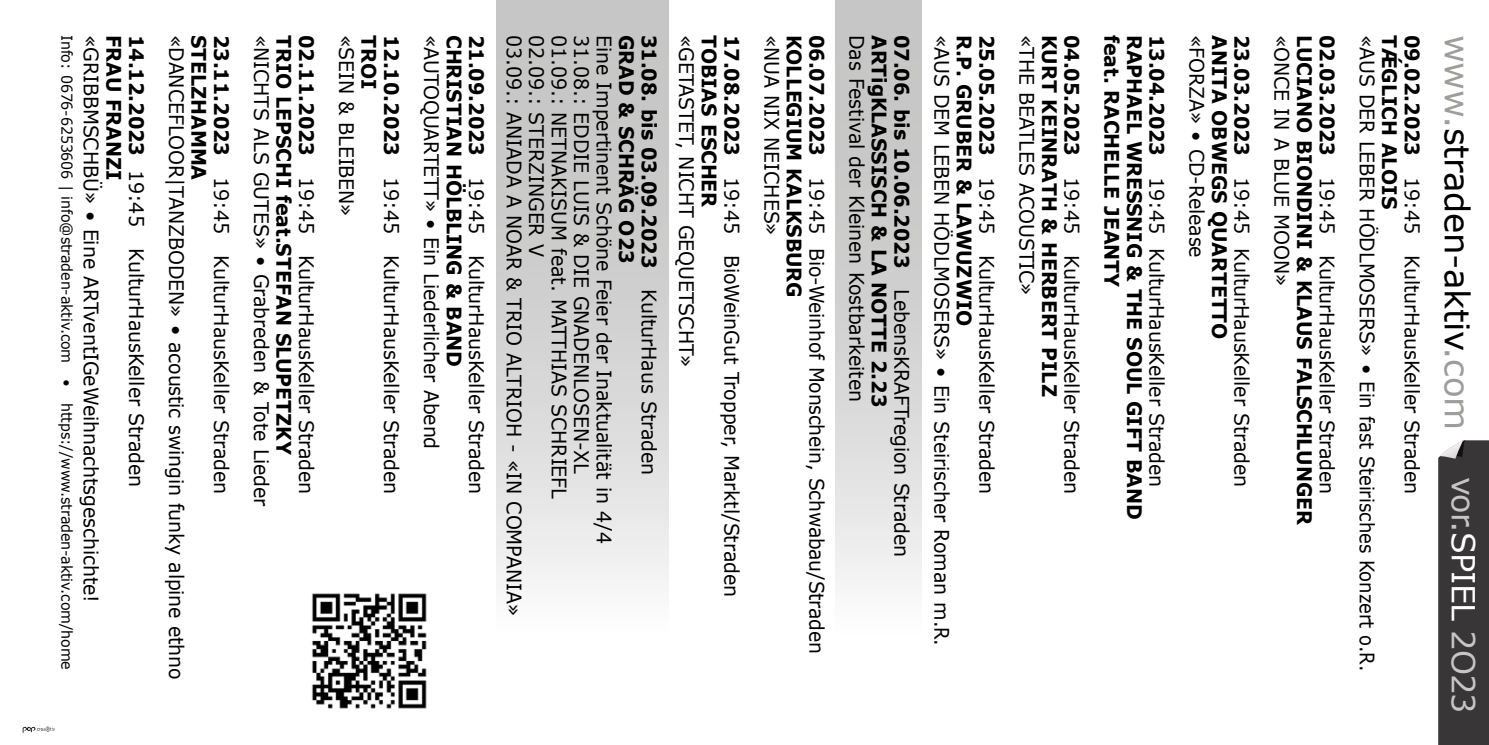
<style>
.page{position:relative;width:1489px;height:745px;background:#fff}
.page>*{position:absolute;margin:0;border:0;box-sizing:border-box;transform-origin:0 0}
.t1{font:34px "Verdana";letter-spacing:-.01em;color:#000}
.t2{font:31.75px "Verdana";letter-spacing:-.025em;color:#c6c6c6}
.t3{font:20px "Verdana";letter-spacing:-.005em;color:#000;scale:.95 1}
.t4{font:700 20px "Verdana";letter-spacing:-.005em;color:#000;scale:.95 1}
.t5{font:15px "Verdana";letter-spacing:-.01em;color:#000;scale:.95 1}
.s1{font-weight:700}
.s2{color:#9d9d9c}
.s3{color:#fff}
</style>
<div class="page">
<div style="left:835px;top:0;width:86px;height:638px;background:linear-gradient(to bottom,#bcbcbb,#f3f3f3)"></div>
<div style="left:496px;top:0;width:172px;height:637px;background:linear-gradient(to bottom,#bcbcbb,#f3f3f3)"></div>
<div style="left:1438px;top:440px;width:50px;height:304px;background:#383637"></div>
<svg style="left:23px;top:726px;width:32px;height:6px"></svg>
<img style="left:312px;top:593px;width:115px;height:116px">
<p class="t5" style="left:77px;top:35px;width:669px;rotate:90deg">Info: 0676-6253606 | info@straden-aktiv.com • https://www.straden-aktiv.com/home</p>
<p class="t3" style="left:105px;top:35px;width:598px;rotate:90deg">«GRIBBMSCHBÜ» • Eine ARTventIGeWeihnachtsgeschichte!</p>
<p class="t4" style="left:128px;top:35px;width:154px;rotate:90deg">FRAU FRANZI</p>
<p class="t3" style="left:150px;top:35px;width:477px;rotate:90deg"><span class="s1">14.12.2023</span> 19:45 KulturHausKeller Straden</p>
<p class="t4" style="left:830px;top:35px;width:129px;rotate:90deg">06.07.2023</p>
<p class="t3" style="left:870px;top:35px;width:387px;rotate:90deg">Das Festival der Kleinen Kostbarkeiten</p>
<p class="t4" style="left:893px;top:35px;width:393px;rotate:90deg">ARTigKLASSISCH &amp; LA NOTTE 2.23</p>
<p class="t4" style="left:235px;top:35px;width:129px;rotate:90deg">23.11.2023</p>
<p class="t3" style="left:275px;top:35px;width:497px;rotate:90deg">«NICHTS ALS GUTES» • Grabreden &amp; Tote Lieder</p>
<p class="t4" style="left:298px;top:35px;width:443px;rotate:90deg">TRIO LEPSCHI feat.STEFAN SLUPETZKY</p>
<p class="t4" style="left:320px;top:35px;width:129px;rotate:90deg">02.11.2023</p>
<p class="t3" style="left:360px;top:35px;width:193px;rotate:90deg">«SEIN &amp; BLEIBEN»</p>
<p class="t4" style="left:383px;top:35px;width:58px;rotate:90deg">TROI</p>
<p class="t4" style="left:663px;top:35px;width:247px;rotate:90deg">31.08. bis 03.09.2023</p>
<p class="t3" style="left:700px;top:35px;width:351px;rotate:90deg">«GETASTET, NICHT GEQUETSCHT»</p>
<p class="t4" style="left:723px;top:35px;width:183px;rotate:90deg">TOBIAS ESCHER</p>
<p class="t4" style="left:405px;top:35px;width:129px;rotate:90deg">12.10.2023</p>
<p class="t3" style="left:445px;top:35px;width:437px;rotate:90deg">«AUTOQUARTETT» • Ein Liederlicher Abend</p>
<p class="t4" style="left:468px;top:35px;width:351px;rotate:90deg">CHRISTIAN HÖLBLING &amp; BAND</p>
<p class="t4" style="left:490px;top:35px;width:129px;rotate:90deg">21.09.2023</p>
<p class="t3" style="left:527px;top:35px;width:613px;rotate:90deg">03.09.: ANIADA A NOAR &amp; TRIO ALTRIOH - «IN COMPANIA»</p>
<p class="t3" style="left:550px;top:35px;width:235px;rotate:90deg">02.09.: STERZINGER V</p>
<p class="t3" style="left:572px;top:35px;width:489px;rotate:90deg">01.09.: NETNAKISUM feat. MATTHIAS SCHRIEFL</p>
<p class="t3" style="left:595px;top:35px;width:463px;rotate:90deg">31.08.: EDDIE LUIS &amp; DIE GNADENLOSEN-XL</p>
<p class="t3" style="left:617px;top:35px;width:537px;rotate:90deg">Eine Impertinent Schöne Feier der Inaktualität in 4/4</p>
<p class="t4" style="left:640px;top:35px;width:242px;rotate:90deg">GRAD &amp; SCHRÄG O23</p>
<p class="t3" style="left:190px;top:35px;width:679px;rotate:90deg">«DANCEFLOOR|TANZBODEN» • acoustic swingin funky alpine ethno</p>
<p class="t4" style="left:213px;top:35px;width:154px;rotate:90deg">STELZHAMMA</p>
<p class="t3" style="left:915px;top:35px;width:550px;rotate:90deg"><span class="s1">07.06. bis 10.06.2023</span> LebensKRAFTregion Straden</p>
<p class="t4" style="left:745px;top:35px;width:129px;rotate:90deg">17.08.2023</p>
<p class="t3" style="left:785px;top:35px;width:213px;rotate:90deg">«NUA NIX NEICHES»</p>
<p class="t4" style="left:808px;top:35px;width:278px;rotate:90deg">KOLLEGIUM KALKSBURG</p>
<p class="t3" style="left:235px;top:177px;width:335px;rotate:90deg">19:45 KulturHausKeller Straden</p>
<p class="t3" style="left:320px;top:177px;width:335px;rotate:90deg">19:45 KulturHausKeller Straden</p>
<p class="t3" style="left:405px;top:177px;width:335px;rotate:90deg">19:45 KulturHausKeller Straden</p>
<p class="t3" style="left:490px;top:177px;width:335px;rotate:90deg">19:45 KulturHausKeller Straden</p>
<p class="t3" style="left:745px;top:177px;width:443px;rotate:90deg">19:45 BioWeinGut Tropper, Marktl/Straden</p>
<p class="t3" style="left:830px;top:177px;width:503px;rotate:90deg">19:45 Bio-Weinhof Monschein, Schwabau/Straden</p>
<p class="t3" style="left:662px;top:289px;width:197px;rotate:90deg">KulturHaus Straden</p>
<p class="t4" style="left:1170px;top:35px;width:129px;rotate:90deg">13.04.2023</p>
<p class="t3" style="left:1210px;top:35px;width:236px;rotate:90deg">«FORZA» • CD-Release</p>
<p class="t4" style="left:1233px;top:35px;width:322px;rotate:90deg">ANITA OBWEGS QUARTETTO</p>
<p class="t4" style="left:1085px;top:35px;width:129px;rotate:90deg">04.05.2023</p>
<p class="t4" style="left:1125px;top:35px;width:267px;rotate:90deg">feat. RACHELLE JEANTY</p>
<p class="t4" style="left:1148px;top:35px;width:511px;rotate:90deg">RAPHAEL WRESSNIG &amp; THE SOUL GIFT BAND</p>
<p class="t3" style="left:1340px;top:35px;width:485px;rotate:90deg"><span class="s1">02.03.2023</span> 19:45 KulturHausKeller Straden</p>
<p class="t3" style="left:955px;top:35px;width:644px;rotate:90deg">«AUS DEM LEBEN HÖDLMOSERS» • Ein Steirischer Roman m.R.</p>
<p class="t4" style="left:978px;top:35px;width:308px;rotate:90deg">R.P. GRUBER &amp; LAWUZWIO</p>
<p class="t4" style="left:1000px;top:35px;width:129px;rotate:90deg">25.05.2023</p>
<p class="t3" style="left:1040px;top:35px;width:276px;rotate:90deg">«THE BEATLES ACOUSTIC»</p>
<p class="t4" style="left:1063px;top:35px;width:382px;rotate:90deg">KURT KEINRATH &amp; HERBERT PILZ</p>
<p class="t4" style="left:1255px;top:35px;width:129px;rotate:90deg">23.03.2023</p>
<p class="t3" style="left:1295px;top:35px;width:266px;rotate:90deg">«ONCE IN A BLUE MOON»</p>
<p class="t4" style="left:1318px;top:35px;width:517px;rotate:90deg">LUCIANO BIONDINI &amp; KLAUS FALSCHLUNGER</p>
<p class="t3" style="left:1000px;top:177px;width:335px;rotate:90deg">19:45 KulturHausKeller Straden</p>
<p class="t3" style="left:1085px;top:177px;width:335px;rotate:90deg">19:45 KulturHausKeller Straden</p>
<p class="t3" style="left:1170px;top:177px;width:328px;rotate:90deg">19:45 KulturHausKeller Straden</p>
<p class="t3" style="left:1255px;top:177px;width:328px;rotate:90deg">19:45 KulturHausKeller Straden</p>
<p class="t3" style="left:1380px;top:35px;width:671px;rotate:90deg">«AUS DER LEBER HÖDLMOSERS» • Ein fast Steirisches Konzert o.R.</p>
<p class="t4" style="left:1403px;top:35px;width:185px;rotate:90deg">T GLICH ALOIS</p>
<p class="t3" style="left:1425px;top:35px;width:485px;rotate:90deg"><span class="s1">09.02.2023</span> 19:45 KulturHausKeller Straden</p>
<h1 class="t1" style="left:1480px;top:35px;width:396px;rotate:90deg"><span class="s2">www.</span>straden-aktiv<span class="s2">.com</span></h1>
<h2 class="t2" style="left:1484px;top:476px;width:238px;rotate:90deg">vor.<span class="s3">SPIEL</span> 2O23</h2>
</div>
